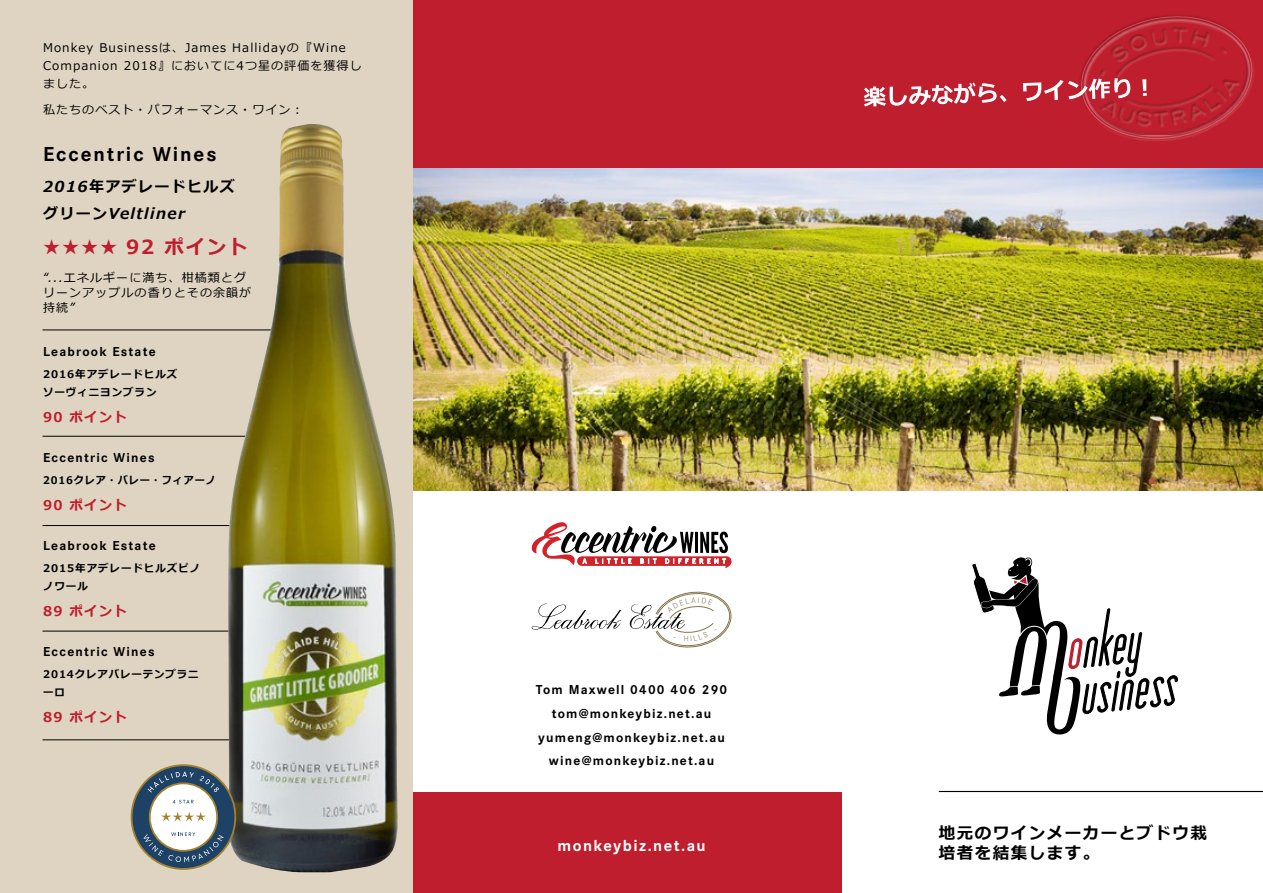
<style>
.page{position:relative;width:1263px;height:893px;background:#fff}
.page>*{position:absolute;margin:0;border:0;box-sizing:border-box;transform-origin:0 0}
.t1{font:700 21px "Corporate S";letter-spacing:.09em;color:#000}
.t2{font:700 19.5px "Meiryo";letter-spacing:.09em;color:#be1e2d}
.t3{font:700 16.5px/19.5px "Meiryo";letter-spacing:.09em;color:#000}
.t4{font:700 16.5px "Corporate S";letter-spacing:.09em;color:#fff}
.t5{font:italic 700 15px/27px "Meiryo";letter-spacing:.09em;color:#000}
.t6{font:700 13.5px/23.7px "Corporate S";letter-spacing:.09em;color:#000;text-align:center}
.t7{font:700 13.5px "Meiryo";letter-spacing:.09em;color:#be1e2d}
.t8{font:12px/18px "Meiryo";letter-spacing:.09em;color:#000}
.t9{font:italic 12px/15px "Meiryo";letter-spacing:.09em;color:#000}
.t10{font:700 10.5px/18px "Meiryo";letter-spacing:.09em;color:#000}
.t11{font:700 10.5px "Meiryo";letter-spacing:.09em;color:#000;scale:.96 1}
</style>
<div class="page">
<div style="left:842px;top:0;width:421px;height:168px;background:#be1e2d"></div>
<svg style="left:971px;top:557px;width:207px;height:177px"></svg>
<hr style="left:939px;top:791px;width:324px;height:1px;background:#000">
<div style="left:408px;top:792px;width:434px;height:101px;background:#be1e2d"></div>
<div style="left:408px;top:0;width:434px;height:168px;background:#be1e2d"></div>
<img style="left:412px;top:168px;width:851px;height:322px">
<svg style="left:531px;top:522px;width:201px;height:46px"></svg>
<div style="left:0;top:0;width:412px;height:893px;background:#dfd4c2"></div>
<hr style="left:43px;top:436px;width:310px;height:1px;background:#000">
<hr style="left:43px;top:525px;width:330px;height:1px;background:#000">
<hr style="left:43px;top:631px;width:330px;height:1px;background:#000">
<hr style="left:43px;top:330px;width:293px;height:1px;background:#000">
<hr style="left:43px;top:739px;width:330px;height:1px;background:#000">
<img style="left:228px;top:124px;width:170px;height:748px">
<svg style="left:131px;top:764px;width:105px;height:106px"></svg>
<svg style="left:864px;top:15px;width:390px;height:126px"></svg>
<svg style="left:531px;top:591px;width:201px;height:57px"></svg>
<p class="t8" style="left:43px;top:39px;width:320px">Monkey Businessは、James Hallidayの『Wine<br>Companion 2018』においてに4つ星の評価を獲得しました。</p>
<p class="t8" style="left:43px;top:102px;width:262px">私たちのベスト・パフォーマンス・ワイン：</p>
<h1 class="t1" style="left:43px;top:142px;width:175px">Eccentric Wines</h1>
<p class="t5" style="left:43px;top:174px;width:193px">2016年アデレードヒルズグリーンVeltliner</p>
<h2 class="t2" style="left:43px;top:234px;width:206px">★★★★ 92 ポイント</h2>
<p class="t9" style="left:43px;top:271px;width:210px">“...エネルギーに満ち、柑橘類とグリーンアップルの香りとその余韻が持続”</p>
<p class="t6" style="left:43px;top:340px;width:114px">Leabrook Estate</p>
<p class="t10" style="left:43px;top:366px;width:136px">2016年アデレードヒルズソーヴィニヨンブラン</p>
<p class="t7" style="left:43px;top:408px;width:86px">90 ポイント</p>
<p class="t6" style="left:43px;top:446px;width:113px">Eccentric Wines</p>
<p class="t11" style="left:43px;top:473px;width:182px">2016クレア・バレー・フィアーノ</p>
<p class="t7" style="left:43px;top:496px;width:86px">90 ポイント</p>
<p class="t6" style="left:43px;top:534px;width:114px">Leabrook Estate</p>
<p class="t10" style="left:43px;top:560px;width:159px">2015年アデレードヒルズピノノワール</p>
<p class="t7" style="left:43px;top:602px;width:86px">89 ポイント</p>
<p class="t6" style="left:43px;top:640px;width:113px">Eccentric Wines</p>
<p class="t10" style="left:43px;top:666px;width:157px">2014クレアバレーテンプラニーロ</p>
<p class="t7" style="left:43px;top:708px;width:86px">89 ポイント</p>
<p class="t6" style="left:536px;top:678px;width:193px">Tom Maxwell 0400 406 290 tom@monkeybiz.net.au yumeng@monkeybiz.net.au wine@monkeybiz.net.au</p>
<p class="t4" style="left:557px;top:836px;width:150px">monkeybiz.net.au</p>
<p class="t3" style="left:939px;top:824px;width:270px">地元のワインメーカーとブドウ栽培者を結集します。</p>
</div>
